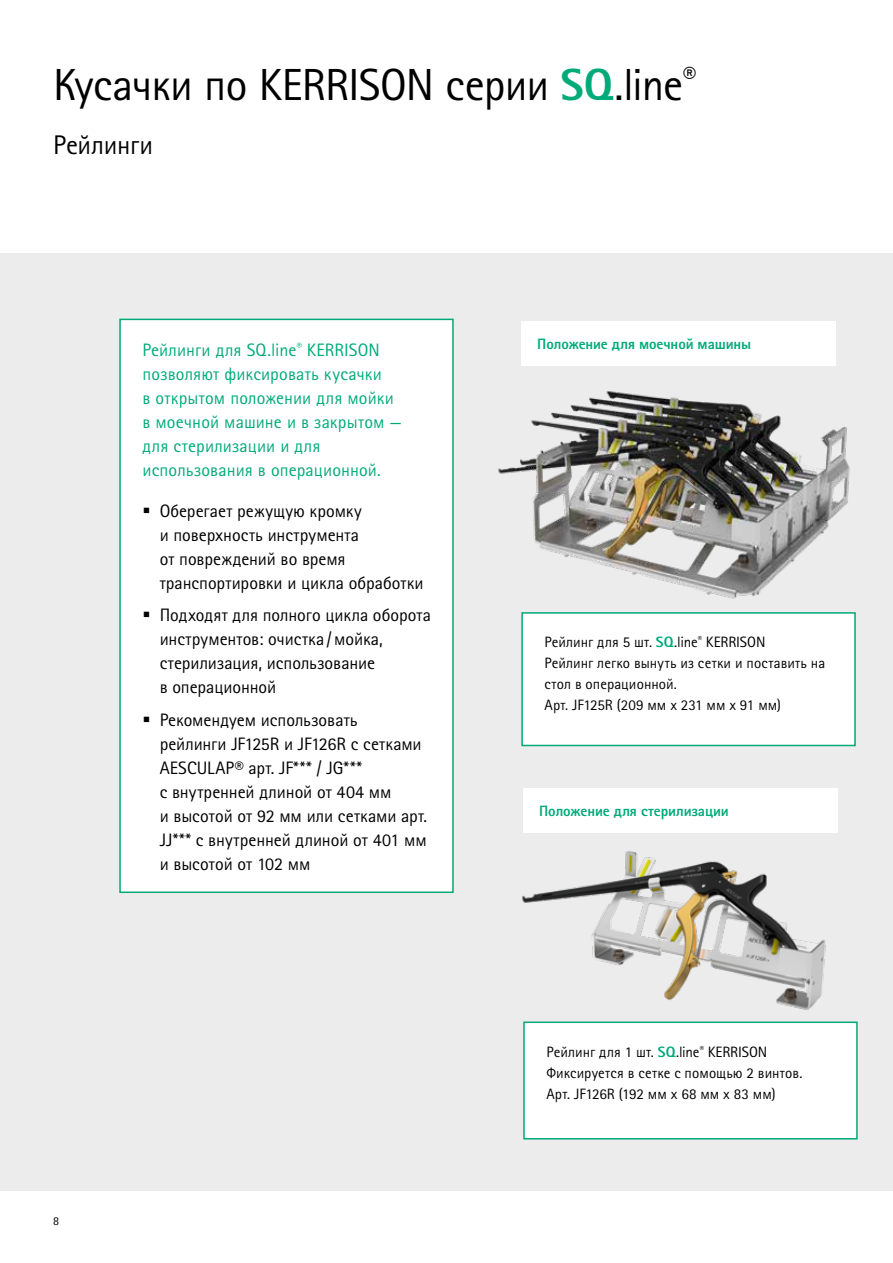
<style>
.page{position:relative;width:893px;height:1263px;background:#fff}
.page>*{position:absolute;margin:0;border:0;box-sizing:border-box;transform-origin:0 0}
.t1{font:45px "Rotis Sans Serif Pro Cyr";letter-spacing:-.02em;color:#000}
.t2{font:27px "Rotis Sans Serif Pro Cyr";letter-spacing:-.015em;color:#000}
.t3{font:18px/24px "Rotis Sans Serif Pro Cyr";letter-spacing:-.005em;color:#000}
.t4{font:18px/24px "Rotis Sans Serif Pro Cyr";letter-spacing:.005em;color:#00aa79}
.t5{font:15px/21px "Rotis Sans Serif Pro Cyr";letter-spacing:.005em;color:#000}
.t6{font:800 15px "Rotis Sans Serif Pro Cyr";letter-spacing:-.01em;color:#00aa79}
.t7{font:12px "Rotis Sans Serif Pro Cyr";color:#000}
.s1{font-weight:800;color:#00aa79}
</style>
<div class="page">
<div style="left:0;top:253px;width:893px;height:938px;background:#ececec"></div>
<div style="left:119px;top:319px;width:335px;height:574px;background:#fff;border:2px solid #00aa79"></div>
<div style="left:521px;top:321px;width:315px;height:45px;background:#fff"></div>
<div style="left:521px;top:612px;width:335px;height:134px;background:#fff;border:2px solid #00aa79"></div>
<div style="left:523px;top:789px;width:315px;height:44px;background:#fff"></div>
<div style="left:523px;top:1021px;width:335px;height:118px;background:#fff;border:2px solid #00aa79"></div>
<img style="left:522px;top:851px;width:313px;height:229px">
<img style="left:498px;top:391px;width:358px;height:277px">
<h1 class="t1" style="left:53px;top:58px;width:644px">Кусачки по KERRISON серии <span class="s1">SQ</span>.line<sup>®</sup></h1>
<h2 class="t2" style="left:53px;top:129px;width:101px">Рейлинги</h2>
<p class="t4" style="left:142px;top:338px;width:261px">Рейлинги для SQ.line<sup>®</sup> KERRISON позволяют фиксировать кусачки<br>в открытом положении для мойки в моечной машине и в закрытом — для стерилизации и для использования в операционной.</p>
<p class="t3" style="left:160px;top:499px;width:266px;text-indent:-17px">▪ Оберегает режущую кромку<br>и поверхность инструмента<br>от повреждений во время транспортировки и цикла обработки</p>
<p class="t3" style="left:160px;top:603px;width:273px;text-indent:-17px">▪ Подходят для полного цикла оборота инструментов: очистка /мойка, стерилизация, использование<br>в операционной</p>
<p class="t3" style="left:160px;top:708px;width:269px;text-indent:-17px">▪ Рекомендуем использовать рейлинги JF125R и JF126R с сетками<br>AESCULAP® арт. JF*** / JG***<br>с внутренней длиной от 404 мм<br>и высотой от 92 мм или сетками арт.<br>JJ*** с внутренней длиной от 401 мм и высотой от 102 мм</p>
<p class="t7" style="left:53px;top:1213px;width:7px">8</p>
<p class="t6" style="left:537px;top:334px;width:215px">Положение для моечной машины</p>
<p class="t5" style="left:544px;top:632px;width:282px">Рейлинг для 5 шт. <span class="s1">SQ</span>.line<sup>®</sup> KERRISON<br>Рейлинг легко вынуть из сетки и поставить на стол в операционной.<br>Арт. JF125R (209 мм x 231 мм x 91 мм)</p>
<p class="t6" style="left:539px;top:801px;width:191px">Положение для стерилизации</p>
<p class="t5" style="left:546px;top:1041px;width:257px">Рейлинг для 1 шт. <span class="s1">SQ</span>.line<sup>®</sup> KERRISON<br>Фиксируется в сетке с помощью 2 винтов.<br>Арт. JF126R (192 мм x 68 мм x 83 мм)</p>
</div>
